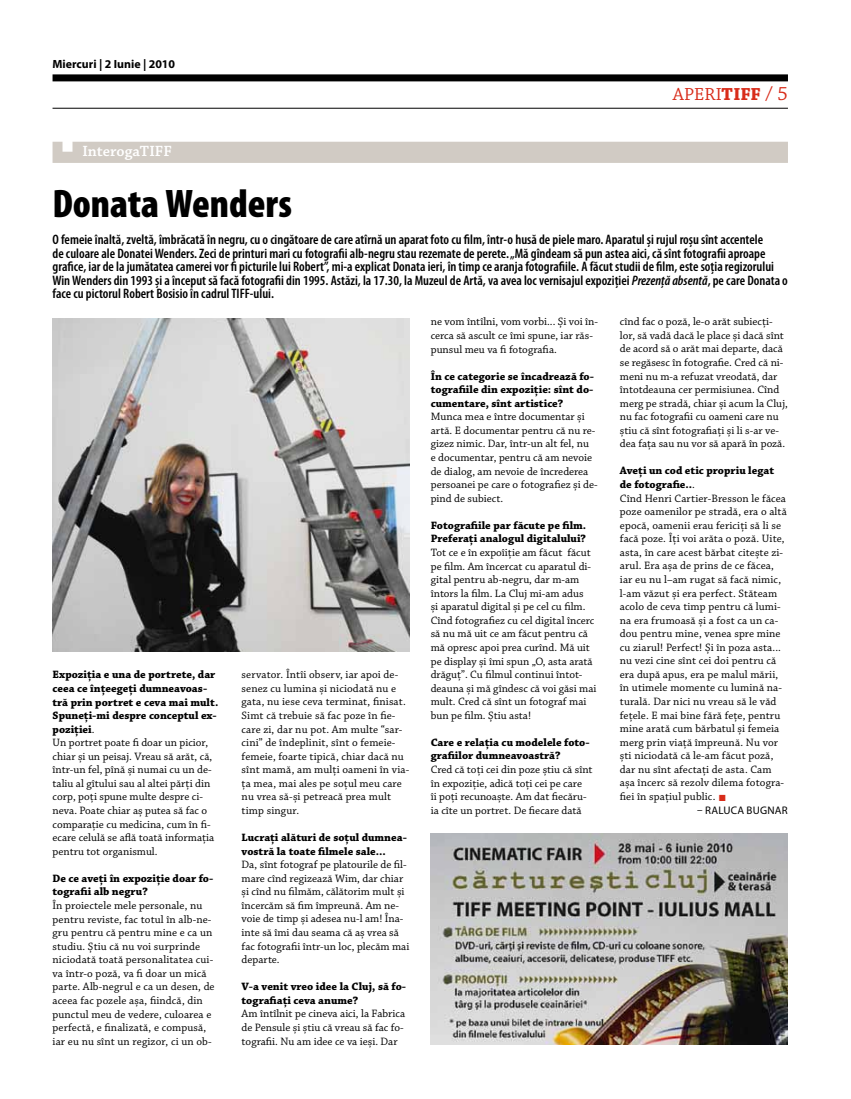
<style>
.page{position:relative;width:851px;height:1099px;background:#fff}
.page>*{position:absolute;margin:0;border:0;box-sizing:border-box;transform-origin:0 0}
.t1{font:900 condensed 40px "Myriad Pro";color:#000}
.t2{font:18.38px "Chaparral Pro";letter-spacing:.005em;color:#d82c1a}
.t3{font:600 15.62px "Chaparral Pro";color:#fff}
.t4{font:600 condensed 13.75px/13.5px "Myriad Pro";color:#000}
.t5{font:700 11.88px "Myriad Pro";color:#000}
.t6{font:11.25px/13.5px "Chaparral Pro";letter-spacing:.005em;color:#000}
.t7{font:700 11.25px/13.5px "Chaparral Pro";color:#000}
.t8{font:11px "Myriad Pro";color:#000}
.s1{font-weight:700}
.s2{font-size:20px}
.s3{font-style:italic}
.s4{font-family:"Klavika";font-size:12.5px;color:#d82c1a}
</style>
<div class="page">
<div style="left:53px;top:74px;width:734px;height:7px;background:#000"></div>
<hr style="left:52px;top:108px;width:735px;height:1px;background:#000">
<img style="left:430px;top:833px;width:357px;height:211px">
<div style="left:52px;top:142px;width:735px;height:21px;background:#d1cbc4"></div>
<img style="left:52px;top:318px;width:357px;height:333px">
<p class="t5" style="left:52px;top:56px;width:124px">Miercuri | 2 Iunie | 2010</p>
<h2 class="t2" style="left:672px;top:84px;width:116px">APERI<span class="s1">TIFF</span> <span class="s2">/ 5</span></h2>
<h3 class="t3" style="left:82px;top:142px;width:91px">InterogaTIFF</h3>
<h1 class="t1" style="left:52px;top:178px;width:241px">Donata Wenders</h1>
<p class="t4" style="left:52px;top:233px;width:736px">O femeie înaltă, zveltă, îmbrăcată în negru, cu o cingătoare de care atîrnă un aparat foto cu film, într-o husă de piele maro. Aparatul şi rujul roşu sînt accentele<br>de culoare ale Donatei Wenders. Zeci de printuri mari cu fotografii alb-negru stau rezemate de perete. „Mă gîndeam să pun astea aici, că sînt fotografii aproape grafice, iar de la jumătatea camerei vor fi picturile lui Robert”, mi-a explicat Donata ieri, în timp ce aranja fotografiile. A făcut studii de film, este soţia regizorului Win Wenders din 1993 şi a început să facă fotografii din 1995. Astăzi, la 17.30, la Muzeul de Artă, va avea loc vernisajul expoziţiei <span class="s3">Prezenţă absentă</span>, pe care Donata o face cu pictorul Robert Bosisio în cadrul TIFF-ului.</p>
<p class="t6" style="left:52px;top:668px;width:167px"><span class="s1">Expoziţia e una de portrete, dar ceea ce înţeegeţi dumneavoas&shy;tră prin portret e ceva mai mult.<br>Spuneţi-mi despre conceptul ex&shy;poziţiei</span>.<br>Un portret poate fi doar un picior, chiar şi un peisaj. Vreau să arăt, că, într-un fel, pînă şi numai cu un de&shy;taliu al gîtului sau al altei părţi din corp, poţi spune multe despre ci&shy;neva. Poate chiar aş putea să fac o comparaţie cu medicina, cum în fi&shy;ecare celulă se află toată informaţia pentru tot organismul.</p>
<p class="t7" style="left:52px;top:872px;width:162px">De ce aveți în expoziție doar fo&shy;tografii alb negru?</p>
<p class="t6" style="left:52px;top:899px;width:164px">În proiectele mele personale, nu pentru reviste, fac totul în alb-ne&shy;gru pentru că pentru mine e ca un studiu. Știu că nu voi surprinde niciodată toată personalitatea cui&shy;va într-o poză, va fi doar un mică parte. Alb-negrul e ca un desen, de aceea fac pozele așa, fiindcă, din punctul meu de vedere, culoarea e perfectă, e finalizată, e compusă, iar eu nu sînt un regizor, ci un ob-</p>
<p class="t6" style="left:241px;top:668px;width:169px">servator. Întîi observ, iar apoi de&shy;senez cu lumina şi niciodată nu e gata, nu iese ceva terminat, finisat.<br>Simt că trebuie să fac poze în fie&shy;care zi, dar nu pot. Am multe “sar&shy;cini” de îndeplinit, sînt o femeie&shy;femeie, foarte tipică, chiar dacă nu sînt mamă, am mulţi oameni în via&shy;ţa mea, mai ales pe soţul meu care nu vrea să-și petreacă prea mult timp singur.</p>
<p class="t7" style="left:241px;top:831px;width:167px">Lucraţi alături de soţul dumnea&shy;vostră la toate filmele sale...</p>
<p class="t6" style="left:241px;top:858px;width:169px">Da, sînt fotograf pe platourile de fil&shy;mare cînd regizează Wim, dar chiar şi cînd nu filmăm, călătorim mult şi încercăm să fim împreună. Am ne&shy;voie de timp şi adesea nu-l am! Îna&shy;inte să îmi dau seama că aş vrea să fac fotografii într-un loc, plecăm mai departe.</p>
<p class="t7" style="left:241px;top:980px;width:166px">V-a venit vreo idee la Cluj, să fo&shy;tografiaţi ceva anume?</p>
<p class="t6" style="left:241px;top:1007px;width:165px">Am întîlnit pe cineva aici, la Fabrica de Pensule și ştiu că vreau să fac fo&shy;tografii. Nu am idee ce va ieşi. Dar</p>
<p class="t6" style="left:430px;top:315px;width:169px">ne vom întîlni, vom vorbi... Şi voi în&shy;cerca să ascult ce îmi spune, iar răs&shy;punsul meu va fi fotografia.</p>
<p class="t7" style="left:430px;top:370px;width:165px;text-align:justify">În ce categorie se încadrează fo&shy;tografiile din expoziţie: sînt do&shy;cumentare, sînt artistice?</p>
<p class="t6" style="left:430px;top:410px;width:168px">Munca mea e între documentar şi artă. E documentar pentru că nu re&shy;gizez nimic. Dar, într-un alt fel, nu<br>e documentar, pentru că am nevoie de dialog, am nevoie de încrederea persoanei pe care o fotografiez şi de&shy;pind de subiect.</p>
<p class="t7" style="left:430px;top:519px;width:157px">Fotografiile par făcute pe film.<br>Preferaţi analogul digitalului?</p>
<p class="t6" style="left:430px;top:546px;width:167px">Tot ce e în expoîiție am făcut făcut pe film. Am încercat cu aparatul di&shy;gital pentru ab-negru, dar m-am întors la film. La Cluj mi-am adus<br>şi aparatul digital şi pe cel cu film.<br>Cînd fotografiez cu cel digital încerc să nu mă uit ce am făcut pentru că mă opresc apoi prea curînd. Mă uit pe display şi îmi spun „O, asta arată drăguţ”. Cu filmul continui întot&shy;deauna şi mă gîndesc că voi găsi mai mult. Cred că sînt un fotograf mai bun pe film. Ştiu asta!</p>
<p class="t7" style="left:430px;top:736px;width:160px">Care e relaţia cu modelele foto&shy;grafiilor dumneavoastră?</p>
<p class="t6" style="left:430px;top:763px;width:163px">Cred că toţi cei din poze ştiu că sînt în expoziţie, adică toţi cei pe care<br>îi poţi recunoaşte. Am dat fiecăru&shy;ia cîte un portret. De fiecare dată</p>
<p class="t6" style="left:619px;top:315px;width:169px">cînd fac o poză, le-o arăt subiecţi&shy;lor, să vadă dacă le place şi dacă sînt de acord să o arăt mai departe, dacă se regăsesc în fotografie. Cred că ni&shy;meni nu m-a refuzat vreodată, dar întotdeauna cer permisiunea. Cînd merg pe stradă, chiar şi acum la Cluj, nu fac fotografii cu oameni care nu ştiu că sînt fotografiaţi şi li s-ar ve&shy;dea faţa sau nu vor să apară în poză.</p>
<p class="t6" style="left:619px;top:464px;width:168px"><span class="s1">Aveţi un cod etic propriu legat de fotografie..</span>.<br>Cînd Henri Cartier-Bresson le făcea poze oamenilor pe stradă, era o altă epocă, oamenii erau fericiţi să li se facă poze. Îţi voi arăta o poză. Uite, asta, în care acest bărbat citeşte zi&shy;arul. Era aşa de prins de ce făcea, iar eu nu l–am rugat să facă nimic, l-am văzut şi era perfect. Stăteam acolo de ceva timp pentru că lumi&shy;na era frumoasă şi a fost ca un ca&shy;dou pentru mine, venea spre mine cu ziarul! Perfect! Şi în poza asta... nu vezi cine sînt cei doi pentru că era după apus, era pe malul mării, în utimele momente cu lumină na&shy;turală. Dar nici nu vreau să le văd feţele. E mai bine fără feţe, pentru mine arată cum bărbatul şi femeia merg prin viaţă împreună. Nu vor şti niciodată că le-am făcut poză, dar nu sînt afectaţi de asta. Cam aşa încerc să rezolv dilema fotogra&shy;fiei în spaţiul public. <span class="s4">•</span></p>
<p class="t8" style="left:697px;top:803px;width:22px">– RALUCA</p>
<p class="t8" style="left:746px;top:803px;width:14px">BUGNAR</p>
</div>
